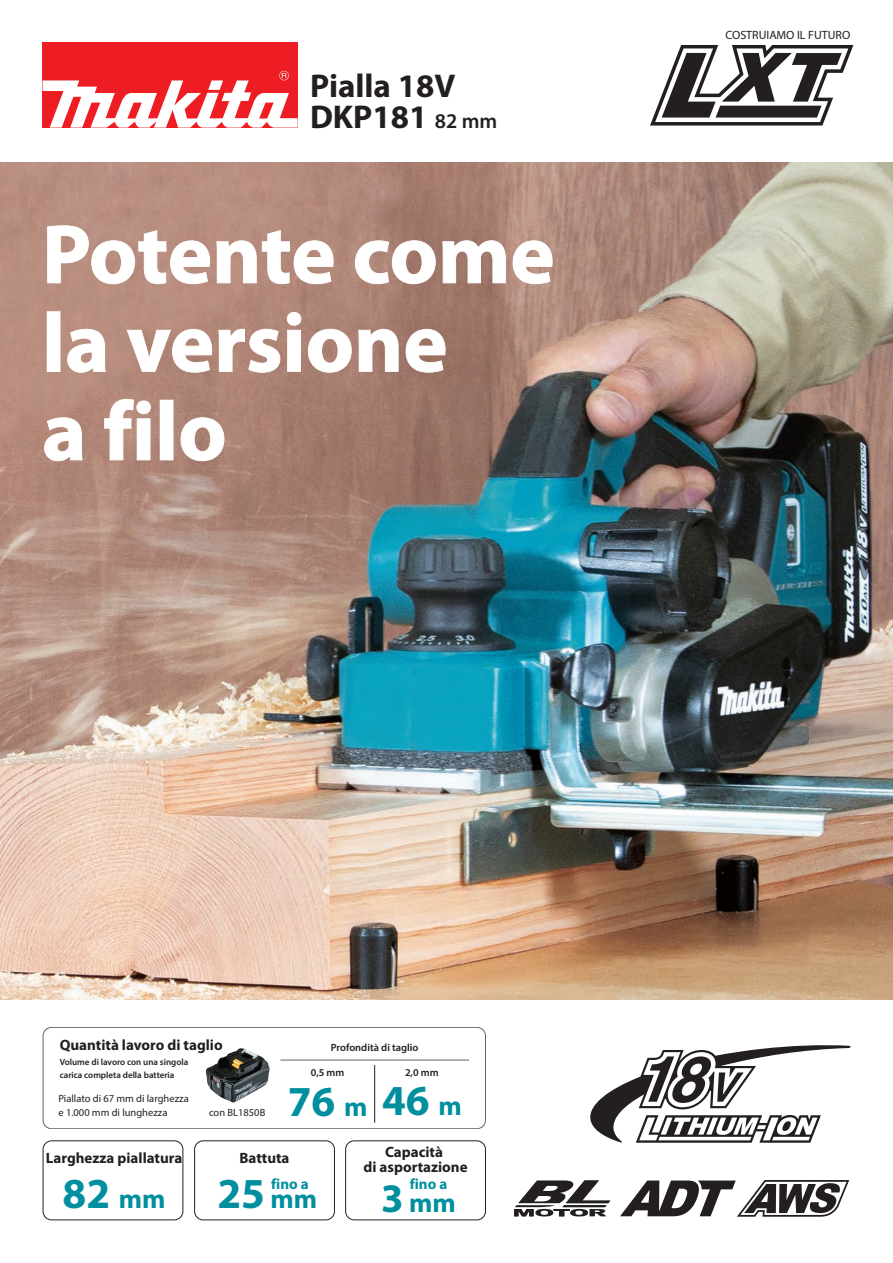
<style>
.page{position:relative;width:893px;height:1263px;background:#fff}
.page>*{position:absolute;margin:0;border:0;box-sizing:border-box;transform-origin:0 0}
.t1{font:700 84px/88.5px "Myriad Pro";color:#fff}
.t2{font:700 42.9px "Myriad Pro";color:#008f9e}
.t3{font:700 33px "Myriad Pro";color:#231f20}
.t4{font:700 27.15px "Myriad Pro";color:#008f9e}
.t5{font:700 15px/15px "Myriad Pro";color:#231f20;text-align:center}
.t6{font:700 15px "Myriad Pro";color:#008f9e}
.t7{font:12px "Myriad Pro";color:#231f20}
.t8{font:10.5px/13.5px "Myriad Pro";color:#231f20}
.t9{font:600 10.5px "Myriad Pro";color:#231f20}
.t10{font:600 9px/13.5px "Myriad Pro";color:#231f20}
.s1{font-weight:600;font-size:21px}
.s2{font-size:27.15px}
.s3{font-size:40.65px}
</style>
<div class="page">
<img style="left:0;top:162px;width:893px;height:838px">
<div style="left:43px;top:43px;width:255px;height:85px;background:#ee1d23"></div>
<svg style="left:43px;top:71px;width:255px;height:57px"></svg>
<div style="left:43px;top:1141px;width:140px;height:79px;border:1px solid #231f20;border-radius:9px"></div>
<div style="left:43px;top:1027px;width:443px;height:102px;border:1px solid #231f20;border-radius:9px"></div>
<div style="left:194px;top:1141px;width:141px;height:79px;border:1px solid #231f20;border-radius:9px"></div>
<div style="left:345px;top:1141px;width:141px;height:79px;border:1px solid #231f20;border-radius:9px"></div>
<img style="left:206px;top:1048px;width:64px;height:54px">
<hr style="left:280px;top:1060px;width:189px;height:1px;background:#231f20">
<hr style="left:374px;top:1065px;width:1px;height:58px;background:#231f20">
<svg style="left:650px;top:45px;width:203px;height:81px"></svg>
<svg style="left:590px;top:1045px;width:261px;height:98px"></svg>
<svg style="left:47px;top:225px;width:163px;height:59px;background:#bd978a"></svg>
<svg style="left:217px;top:230px;width:116px;height:54px;background:#bb9587"></svg>
<svg style="left:355px;top:240px;width:81px;height:44px;background:#b08c80"></svg>
<svg style="left:442px;top:240px;width:64px;height:43px;background:#ab877b"></svg>
<svg style="left:513px;top:240px;width:39px;height:44px;background:#c09f91"></svg>
<div style="left:47px;top:311px;width:13px;height:60px;border:1px solid #fff"></div>
<svg style="left:67px;top:329px;width:39px;height:44px;background:#c19c8f"></svg>
<svg style="left:127px;top:329px;width:85px;height:44px;background:#b89285"></svg>
<svg style="left:219px;top:329px;width:61px;height:44px;background:#b99386"></svg>
<svg style="left:287px;top:312px;width:14px;height:60px"></svg>
<svg style="left:308px;top:329px;width:44px;height:44px;background:#b28d81"></svg>
<svg style="left:358px;top:329px;width:40px;height:43px;background:#ae8a7d"></svg>
<svg style="left:406px;top:329px;width:39px;height:44px;background:#a68376"></svg>
<svg style="left:44px;top:417px;width:39px;height:44px;background:#b99487"></svg>
<svg style="left:104px;top:399px;width:47px;height:61px;background:#bc9789"></svg>
<div style="left:160px;top:400px;width:13px;height:60px;border:1px solid #fff"></div>
<svg style="left:181px;top:417px;width:43px;height:44px;background:#b28d81"></svg>
<svg style="left:514px;top:1180px;width:96px;height:36px"></svg>
<svg style="left:620px;top:1180px;width:229px;height:37px"></svg>
<h3 class="t3" style="left:310px;top:64px;width:147px">Pialla 18V</h3>
<h3 class="t3" style="left:310px;top:95px;width:189px">DKP181 <span class="s1">82 mm</span></h3>
<h1 class="t1" style="left:42px;top:208px;width:514px">Potente come la versione<br>a filo</h1>
<p class="t7" style="left:725px;top:27px;width:126px">COSTRUIAMO IL FUTURO</p>
<p class="t5" style="left:60px;top:1037px;width:164px">Quantità lavoro di taglio</p>
<p class="t10" style="left:60px;top:1055px;width:130px">Volume di lavoro con una singola carica completa della batteria</p>
<p class="t9" style="left:331px;top:1041px;width:89px">Profondità di taglio</p>
<p class="t9" style="left:405px;top:1065px;width:35px">2,0 mm</p>
<p class="t9" style="left:311px;top:1065px;width:35px">0,5 mm</p>
<p class="t8" style="left:59px;top:1092px;width:132px">Piallato di 67 mm di larghezza e 1.000 mm di lunghezza</p>
<h2 class="t2" style="left:288px;top:1073px;width:175px">76 <span class="s2">m</span> 46 <span class="s2">m</span></h2>
<p class="t8" style="left:209px;top:1105px;width:58px">con BL1850B</p>
<p class="t5" style="left:239px;top:1150px;width:52px">Battuta</p>
<h2 class="t2" style="left:217px;top:1166px;width:101px">25 <span class="s2">mm</span></h2>
<p class="t5" style="left:363px;top:1144px;width:106px">Capacità<br>di asportazione</p>
<p class="t5" style="left:46px;top:1150px;width:138px">Larghezza piallatura</p>
<h2 class="t2" style="left:63px;top:1166px;width:104px">82 <span class="s2">mm</span></h2>
<p class="t6" style="left:271px;top:1174px;width:39px">fino a</p>
<p class="t6" style="left:410px;top:1174px;width:39px">fino a</p>
<h3 class="t4" style="left:381px;top:1185px;width:76px"><span class="s3">3</span> mm</h3>
</div>
